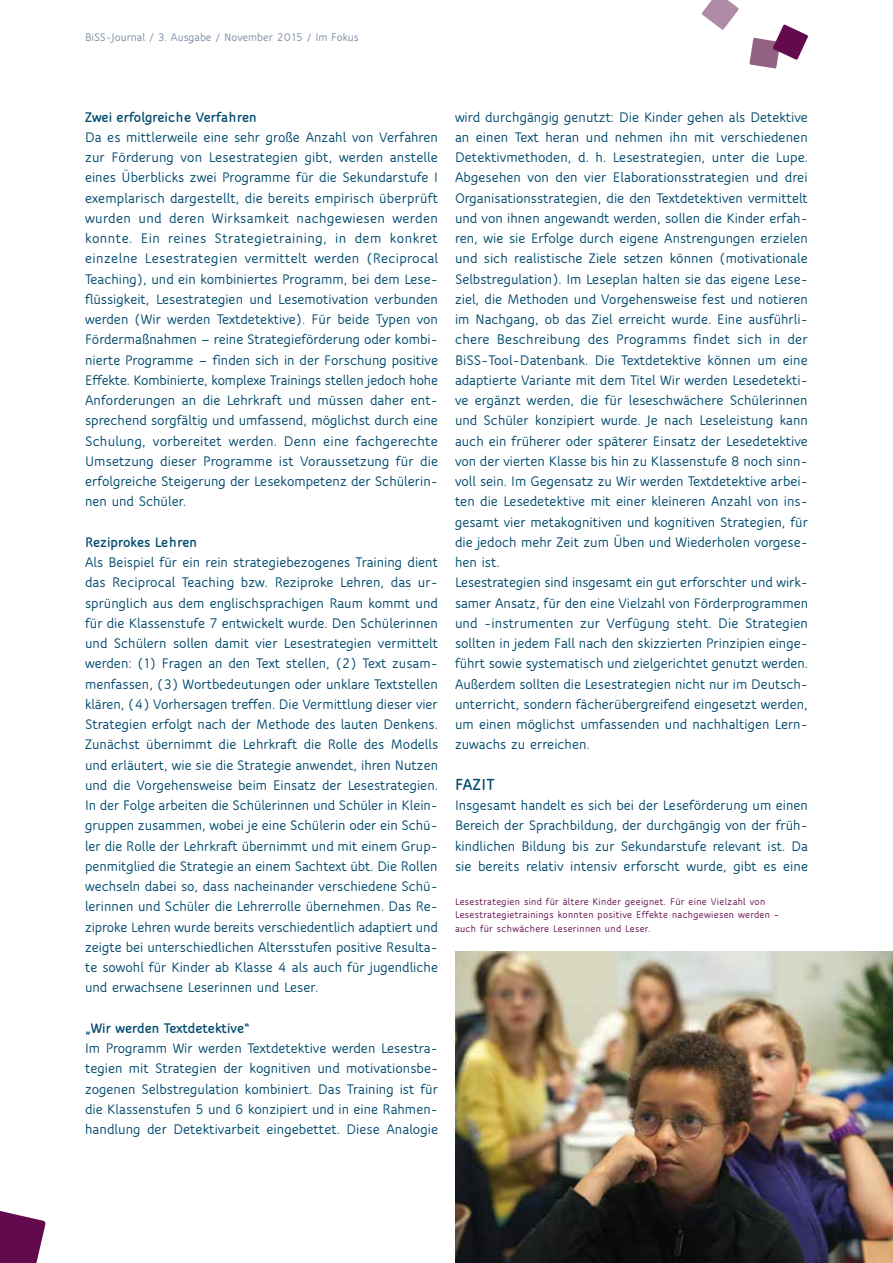
<style>
.page{position:relative;width:893px;height:1263px;background:#fff}
.page>*{position:absolute;margin:0;border:0;box-sizing:border-box;transform-origin:0 0}
.t1{font:800 17.25px "Speak OT";letter-spacing:.02em;color:#004a6e}
.t2{font:700 15px/20.2px "Speak OT";color:#004a6e}
.t3{font:800 15px "Speak OT";color:#004a6e}
.t4{font:700 12px "Speak OT";color:#7c8ba4}
.t5{font:700 10.5px/13.5px "Speak OT";letter-spacing:.03em;color:#630a4e}
</style>
<div class="page">
<img style="left:455px;top:952px;width:438px;height:311px">
<svg style="left:0;top:1211px;width:46px;height:52px"></svg>
<svg style="left:749px;top:24px;width:59px;height:45px"></svg>
<svg style="left:702px;top:0;width:37px;height:30px"></svg>
<p class="t4" style="left:85px;top:29px;width:275px">BiSS-Journal / 3. Ausgabe / November 2015 / Im Fokus</p>
<p class="t3" style="left:85px;top:107px;width:173px">Zwei erfolgreiche Verfahren</p>
<p class="t2" style="left:85px;top:126px;width:355px">Da es mittlerweile eine sehr große Anzahl von Verfahren zur Förderung von Lesestrategien gibt, werden anstelle eines Überblicks zwei Programme für die Sekundarstufe I exemplarisch dargestellt, die bereits empirisch überprüft wurden und deren Wirksamkeit nachgewiesen werden konnte. Ein reines Strategietraining, in dem konkret einzelne Lesestrategien vermittelt werden (Reciprocal Teaching), und ein kombiniertes Programm, bei dem Lese&shy;flüssigkeit, Lesestrategien und Lesemotivation verbunden werden (Wir werden Textdetektive). Für beide Typen von Fördermaßnahmen — reine Strategieförderung oder kombi&shy;nierte Programme — finden sich in der Forschung positive Effekte. Kombinierte, komplexe Trainings stellen jedoch hohe Anforderungen an die Lehrkraft und müssen daher ent&shy;sprechend sorgfältig und umfassend, möglichst durch eine Schulung, vorbereitet werden. Denn eine fachgerechte Umsetzung dieser Programme ist Voraussetzung für die erfolgreiche Steigerung der Lesekompetenz der Schülerin&shy;nen und Schüler.</p>
<p class="t3" style="left:85px;top:532px;width:113px">Reziprokes Lehren</p>
<p class="t2" style="left:85px;top:552px;width:355px;text-align:justify">Als Beispiel für ein rein strategiebezogenes Training dient das Reciprocal Teaching bzw. Reziproke Lehren, das ur&shy;sprünglich aus dem englischsprachigen Raum kommt und für die Klassenstufe 7 entwickelt wurde. Den Schülerinnen und Schülern sollen damit vier Lesestrategien vermittelt werden: (1) Fragen an den Text stellen, (2) Text zusam&shy;menfassen, (3) Wortbedeutungen oder unklare Textstellen klären, (4) Vorhersagen treffen. Die Vermittlung dieser vier Strategien erfolgt nach der Methode des lauten Denkens.<br>Zunächst übernimmt die Lehrkraft die Rolle des Modells und erläutert, wie sie die Strategie anwendet, ihren Nutzen und die Vorgehensweise beim Einsatz der Lesestrategien.<br>In der Folge arbeiten die Schülerinnen und Schüler in Klein&shy;gruppen zusammen, wobei je eine Schülerin oder ein Schü&shy;ler die Rolle der Lehrkraft übernimmt und mit einem Grup&shy;penmitglied die Strategie an einem Sachtext übt. Die Rollen wechseln dabei so, dass nacheinander verschiedene Schü&shy;lerinnen und Schüler die Lehrerrolle übernehmen. Das Re&shy;ziproke Lehren wurde bereits verschiedentlich adaptiert und zeigte bei unterschiedlichen Altersstufen positive Resulta&shy;te sowohl für Kinder ab Klasse 4 als auch für jugendliche und erwachsene Leserinnen und Leser.</p>
<p class="t3" style="left:85px;top:1018px;width:166px">„Wir werden Textdetektive“</p>
<p class="t2" style="left:85px;top:1038px;width:355px">Im Programm Wir werden Textdetektive werden Lesestra&shy;tegien mit Strategien der kognitiven und motivationsbe&shy;zogenen Selbstregulation kombiniert. Das Training ist für die Klassenstufen 5 und 6 konzipiert und in eine Rahmen&shy;handlung der Detektivarbeit eingebettet. Diese Analogie</p>
<p class="t2" style="left:455px;top:106px;width:355px">wird durchgängig genutzt: Die Kinder gehen als Detektive an einen Text heran und nehmen ihn mit verschiedenen Detektivmethoden, d. h. Lesestrategien, unter die Lupe.<br>Abgesehen von den vier Elaborationsstrategien und drei Organisationsstrategien, die den Textdetektiven vermittelt und von ihnen angewandt werden, sollen die Kinder erfah&shy;ren, wie sie Erfolge durch eigene Anstrengungen erzielen und sich realistische Ziele setzen können (motivationale Selbstregulation). Im Leseplan halten sie das eigene Lese&shy;ziel, die Methoden und Vorgehensweise fest und notieren im Nachgang, ob das Ziel erreicht wurde. Eine ausführli&shy;chere Beschreibung des Programms findet sich in der BiSS-Tool-Datenbank. Die Textdetektive können um eine adaptierte Variante mit dem Titel Wir werden Lesedetekti&shy;ve ergänzt werden, die für leseschwächere Schülerinnen und Schüler konzipiert wurde. Je nach Leseleistung kann auch ein früherer oder späterer Einsatz der Lesedetektive von der vierten Klasse bis hin zu Klassenstufe 8 noch sinn&shy;voll sein. Im Gegensatz zu Wir werden Textdetektive arbei&shy;ten die Lesedetektive mit einer kleineren Anzahl von ins&shy;gesamt vier metakognitiven und kognitiven Strategien, für die jedoch mehr Zeit zum Üben und Wiederholen vorgese&shy;hen ist.<br>Lesestrategien sind insgesamt ein gut erforschter und wirk&shy;samer Ansatz, für den eine Vielzahl von Förderprogrammen und -instrumenten zur Verfügung steht. Die Strategien sollten in jedem Fall nach den skizzierten Prinzipien einge&shy;führt sowie systematisch und zielgerichtet genutzt werden.<br>Außerdem sollten die Lesestrategien nicht nur im Deutsch&shy;unterricht, sondern fächerübergreifend eingesetzt werden, um einen möglichst umfassenden und nachhaltigen Lern&shy;zuwachs zu erreichen.</p>
<p class="t1" style="left:455px;top:773px;width:41px">Fazit</p>
<p class="t2" style="left:455px;top:795px;width:355px;text-align:justify">Insgesamt handelt es sich bei der Leseförderung um einen Bereich der Sprachbildung, der durchgängig von der früh&shy;kindlichen Bildung bis zur Sekundarstufe relevant ist. Da sie bereits relativ intensiv erforscht wurde, gibt es eine</p>
<p class="t5" style="left:455px;top:894px;width:326px">Lesestrategien sind für ältere Kinder geeignet. Für eine Vielzahl von<br>Lesestrategietrainings konnten positive Effekte nachgewiesen werden – auch für schwächere Leserinnen und Leser.</p>
</div>
